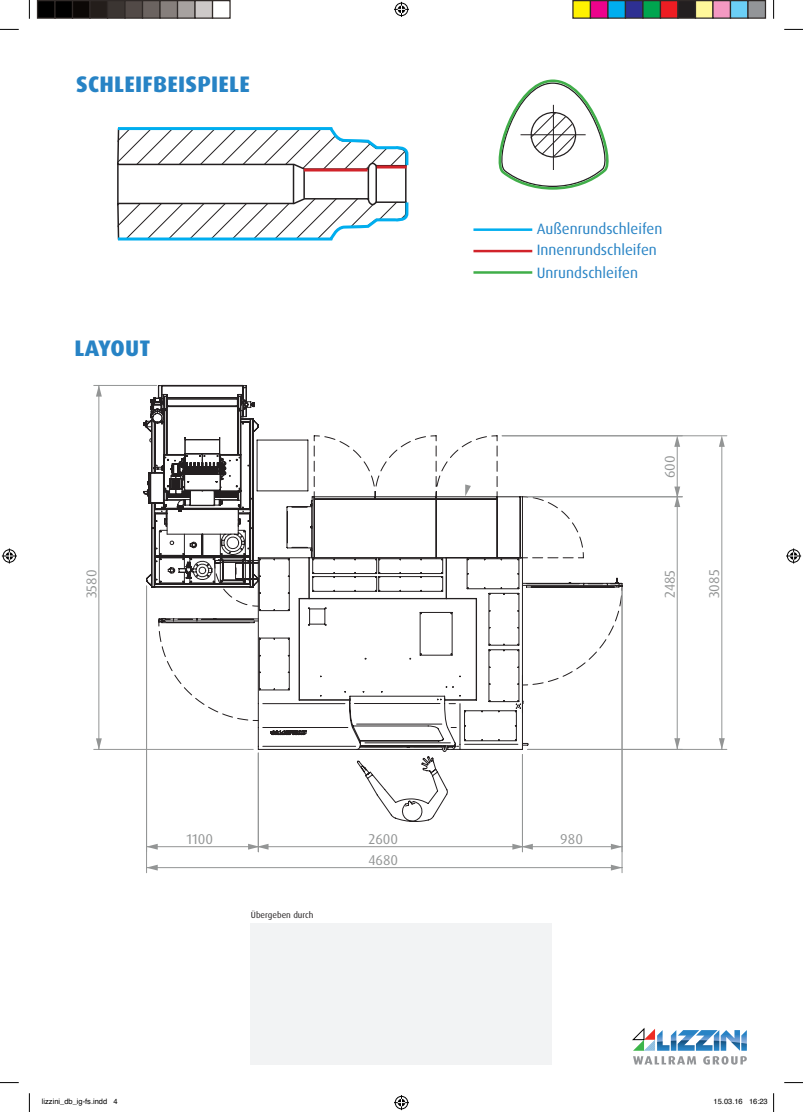
<style>
.page{position:relative;width:803px;height:1112px;background:#fff}
.page>*{position:absolute;margin:0;border:0;box-sizing:border-box;transform-origin:0 0}
.t1{font:800 22.5px "Dax OT";letter-spacing:.01em;color:#2783c5}
.t2{font:15px/20.6px "Dax OT";color:#2783c5}
.t3{font:14.25px "Dax OT";letter-spacing:.005em;color:#939595}
.t4{font:8.75px "Dax OT";color:#231f20}
.t5{font:7.5px "Helvetica";color:#000}
</style>
<div class="page">
<svg style="left:357px;top:756px;width:90px;height:66px"></svg>
<hr style="left:147px;top:846px;width:111px;height:1px;background:#939595">
<hr style="left:258px;top:752px;width:1px;height:99px;background:#939595">
<hr style="left:258px;top:846px;width:264px;height:1px;background:#939595">
<hr style="left:522px;top:754px;width:1px;height:97px;background:#939595">
<hr style="left:522px;top:846px;width:100px;height:1px;background:#939595">
<hr style="left:677px;top:496px;width:1px;height:253px;background:#939595">
<hr style="left:527px;top:496px;width:155px;height:1px;background:#939595">
<hr style="left:677px;top:446px;width:1px;height:50px;background:#939595">
<hr style="left:94px;top:748px;width:159px;height:1px;background:#939595">
<hr style="left:94px;top:385px;width:63px;height:1px;background:#939595">
<hr style="left:98px;top:385px;width:1px;height:364px;background:#939595">
<svg style="left:584px;top:577px;width:38px;height:163px"></svg>
<hr style="left:146px;top:586px;width:1px;height:286px;background:#939595">
<hr style="left:622px;top:590px;width:1px;height:282px;background:#939595">
<hr style="left:147px;top:867px;width:475px;height:1px;background:#939595">
<svg style="left:719px;top:738px;width:6px;height:10px"></svg>
<svg style="left:674px;top:738px;width:6px;height:10px"></svg>
<hr style="left:527px;top:748px;width:200px;height:1px;background:#939595">
<hr style="left:502px;top:435px;width:225px;height:1px;background:#939595">
<hr style="left:721px;top:446px;width:1px;height:303px;background:#939595">
<svg style="left:143px;top:384px;width:441px;height:365px"></svg>
<svg style="left:96px;top:386px;width:6px;height:10px"></svg>
<svg style="left:96px;top:738px;width:6px;height:11px"></svg>
<svg style="left:147px;top:843px;width:11px;height:6px"></svg>
<svg style="left:147px;top:864px;width:11px;height:6px"></svg>
<svg style="left:611px;top:864px;width:11px;height:6px"></svg>
<svg style="left:611px;top:843px;width:11px;height:6px"></svg>
<svg style="left:512px;top:843px;width:21px;height:6px"></svg>
<svg style="left:248px;top:843px;width:20px;height:6px"></svg>
<svg style="left:674px;top:486px;width:6px;height:21px"></svg>
<svg style="left:674px;top:436px;width:6px;height:10px"></svg>
<svg style="left:719px;top:435px;width:6px;height:11px"></svg>
<svg style="left:633px;top:1028px;width:114px;height:36px"></svg>
<div style="left:251px;top:922px;width:301px;height:142px;background:#f2f3f4"></div>
<hr style="left:473px;top:250px;width:59px;height:2px;background:#d1232a">
<hr style="left:473px;top:271px;width:59px;height:3px;background:#40ae49">
<svg style="left:117px;top:79px;width:492px;height:162px"></svg>
<svg style="left:0;top:29px;width:19px;height:1px"></svg>
<svg style="left:784px;top:29px;width:19px;height:1px"></svg>
<svg style="left:0;top:1082px;width:19px;height:1px"></svg>
<svg style="left:784px;top:1082px;width:19px;height:1px"></svg>
<svg style="left:29px;top:0;width:1px;height:19px"></svg>
<svg style="left:29px;top:1093px;width:1px;height:18px"></svg>
<svg style="left:773px;top:0;width:1px;height:19px"></svg>
<svg style="left:394px;top:2px;width:15px;height:15px"></svg>
<svg style="left:394px;top:1095px;width:15px;height:14px"></svg>
<svg style="left:2px;top:548px;width:15px;height:15px"></svg>
<svg style="left:786px;top:548px;width:15px;height:15px"></svg>
<div style="left:38px;top:1px;width:17px;height:17px;background:#000"></div>
<div style="left:37px;top:0;width:19px;height:19px;border:1px solid #302a28"></div>
<div style="left:55px;top:1px;width:18px;height:17px;background:#000"></div>
<div style="left:54px;top:0;width:19px;height:19px;border:1px solid #302a28"></div>
<div style="left:73px;top:1px;width:17px;height:17px;background:#0c0806"></div>
<div style="left:72px;top:0;width:19px;height:19px;border:1px solid #302a28"></div>
<div style="left:90px;top:1px;width:18px;height:17px;background:#241e1b"></div>
<div style="left:89px;top:0;width:19px;height:19px;border:1px solid #302a28"></div>
<div style="left:108px;top:1px;width:17px;height:17px;background:#3b3532"></div>
<div style="left:107px;top:0;width:19px;height:19px;border:1px solid #302a28"></div>
<div style="left:125px;top:1px;width:18px;height:17px;background:#524a47"></div>
<div style="left:124px;top:0;width:19px;height:19px;border:1px solid #302a28"></div>
<div style="left:143px;top:1px;width:17px;height:17px;background:#6b6360"></div>
<div style="left:142px;top:0;width:19px;height:19px;border:1px solid #302a28"></div>
<div style="left:160px;top:1px;width:18px;height:17px;background:#867f7c"></div>
<div style="left:159px;top:0;width:19px;height:19px;border:1px solid #302a28"></div>
<div style="left:178px;top:1px;width:17px;height:17px;background:#a7a2a0"></div>
<div style="left:177px;top:0;width:19px;height:19px;border:1px solid #302a28"></div>
<div style="left:195px;top:1px;width:18px;height:17px;background:#cdc9c8"></div>
<div style="left:194px;top:0;width:19px;height:19px;border:1px solid #302a28"></div>
<div style="left:212px;top:0;width:19px;height:19px;border:1px solid #302a28"></div>
<div style="left:573px;top:1px;width:17px;height:17px;background:#fff101"></div>
<div style="left:572px;top:0;width:19px;height:19px;border:1px solid #302a28"></div>
<div style="left:590px;top:1px;width:18px;height:17px;background:#ed028c"></div>
<div style="left:590px;top:0;width:18px;height:19px;border:1px solid #302a28"></div>
<div style="left:608px;top:1px;width:17px;height:17px;background:#00aeef"></div>
<div style="left:607px;top:0;width:19px;height:19px;border:1px solid #302a28"></div>
<div style="left:625px;top:1px;width:18px;height:17px;background:#2e3092"></div>
<div style="left:625px;top:0;width:18px;height:19px;border:1px solid #302a28"></div>
<div style="left:643px;top:1px;width:17px;height:17px;background:#00a54f"></div>
<div style="left:642px;top:0;width:19px;height:19px;border:1px solid #302a28"></div>
<div style="left:660px;top:1px;width:18px;height:17px;background:#ee1d23"></div>
<div style="left:660px;top:0;width:18px;height:19px;border:1px solid #302a28"></div>
<div style="left:678px;top:1px;width:17px;height:17px;background:#231f20"></div>
<div style="left:677px;top:0;width:19px;height:19px;border:1px solid #302a28"></div>
<div style="left:695px;top:1px;width:18px;height:17px;background:#fff79a"></div>
<div style="left:695px;top:0;width:18px;height:19px;border:1px solid #302a28"></div>
<div style="left:713px;top:1px;width:17px;height:17px;background:#f499c2"></div>
<div style="left:712px;top:0;width:19px;height:19px;border:1px solid #302a28"></div>
<div style="left:730px;top:1px;width:18px;height:17px;background:#6bcff6"></div>
<div style="left:730px;top:0;width:18px;height:19px;border:1px solid #302a28"></div>
<div style="left:748px;top:1px;width:17px;height:17px;background:#939598"></div>
<div style="left:747px;top:0;width:19px;height:19px;border:1px solid #302a28"></div>
<svg style="left:773px;top:1093px;width:1px;height:18px"></svg>
<h1 class="t1" style="left:76px;top:70px;width:175px">SCHLEIFBEISPIELE</h1>
<h1 class="t1" style="left:74px;top:333px;width:77px">LAYOUT</h1>
<p class="t3" style="left:82px;top:598px;width:30px;rotate:-90deg">3580</p>
<p class="t2" style="left:537px;top:218px;width:127px">Außenrundschleifen<br>Innenrundschleifen</p>
<p class="t2" style="left:537px;top:262px;width:103px">Unrundschleifen</p>
<p class="t3" style="left:661px;top:478px;width:24px;rotate:-90deg">600</p>
<p class="t3" style="left:661px;top:598px;width:30px;rotate:-90deg">2485</p>
<p class="t3" style="left:705px;top:598px;width:30px;rotate:-90deg">3085</p>
<p class="t3" style="left:186px;top:830px;width:28px">1100</p>
<p class="t3" style="left:368px;top:830px;width:31px">2600</p>
<p class="t3" style="left:560px;top:830px;width:24px">980</p>
<p class="t4" style="left:251px;top:908px;width:64px">Übergeben durch</p>
<p class="t3" style="left:368px;top:850px;width:31px">4680</p>
<p class="t5" style="left:42px;top:1095px;width:77px">lizzini_db_ig-fs.indd 4</p>
<p class="t5" style="left:713px;top:1095px;width:56px">15.03.16 16:23</p>
</div>
